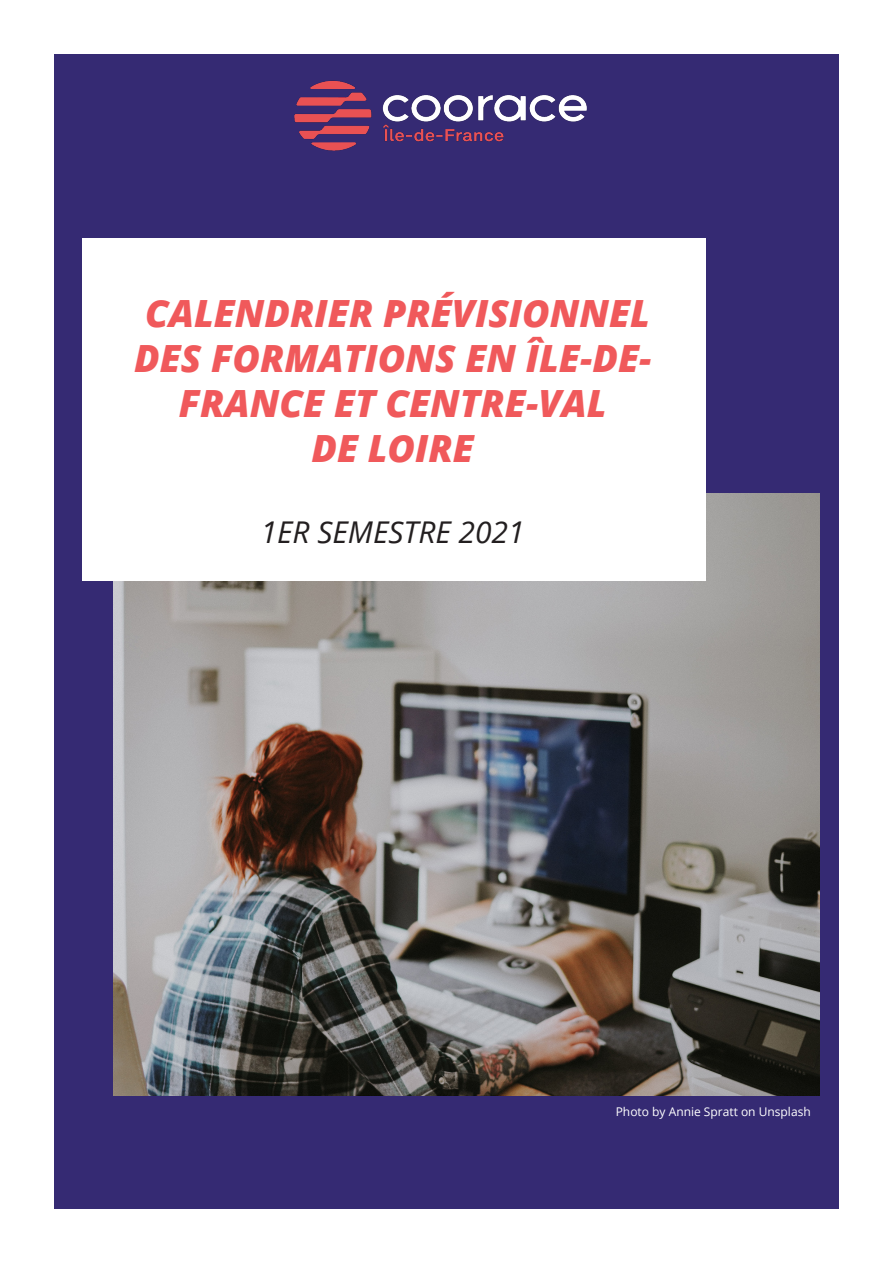
<style>
.page{position:relative;width:893px;height:1263px;background:#fff}
.page>*{position:absolute;margin:0;border:0;box-sizing:border-box;transform-origin:0 0}
.t1{font:italic 800 37.5px/45px "Open Sans";color:#f0595b;text-align:center}
.t2{font:italic 30px "Open Sans";color:#231f20}
.t3{font:12px "Open Sans";color:#fff}
</style>
<div class="page">
<div style="left:54px;top:54px;width:785px;height:1155px;background:#352a73"></div>
<img style="left:114px;top:493px;width:705px;height:602px">
<div style="left:82px;top:238px;width:624px;height:342px;background:#fff"></div>
<img style="left:294px;top:80px;width:293px;height:71px">
<p class="t1" style="left:134px;top:289px;width:519px">CALENDRIER PRÉVISIONNEL<br>DES FORMATIONS EN ÎLE-DE-<br>FRANCE ET CENTRE-VAL</p>
<p class="t1" style="left:311px;top:424px;width:164px">DE LOIRE</p>
<p class="t2" style="left:261px;top:511px;width:265px">1ER SEMESTRE 2021</p>
<p class="t3" style="left:616px;top:1103px;width:197px">Photo by Annie Spratt on Unsplash</p>
</div>
